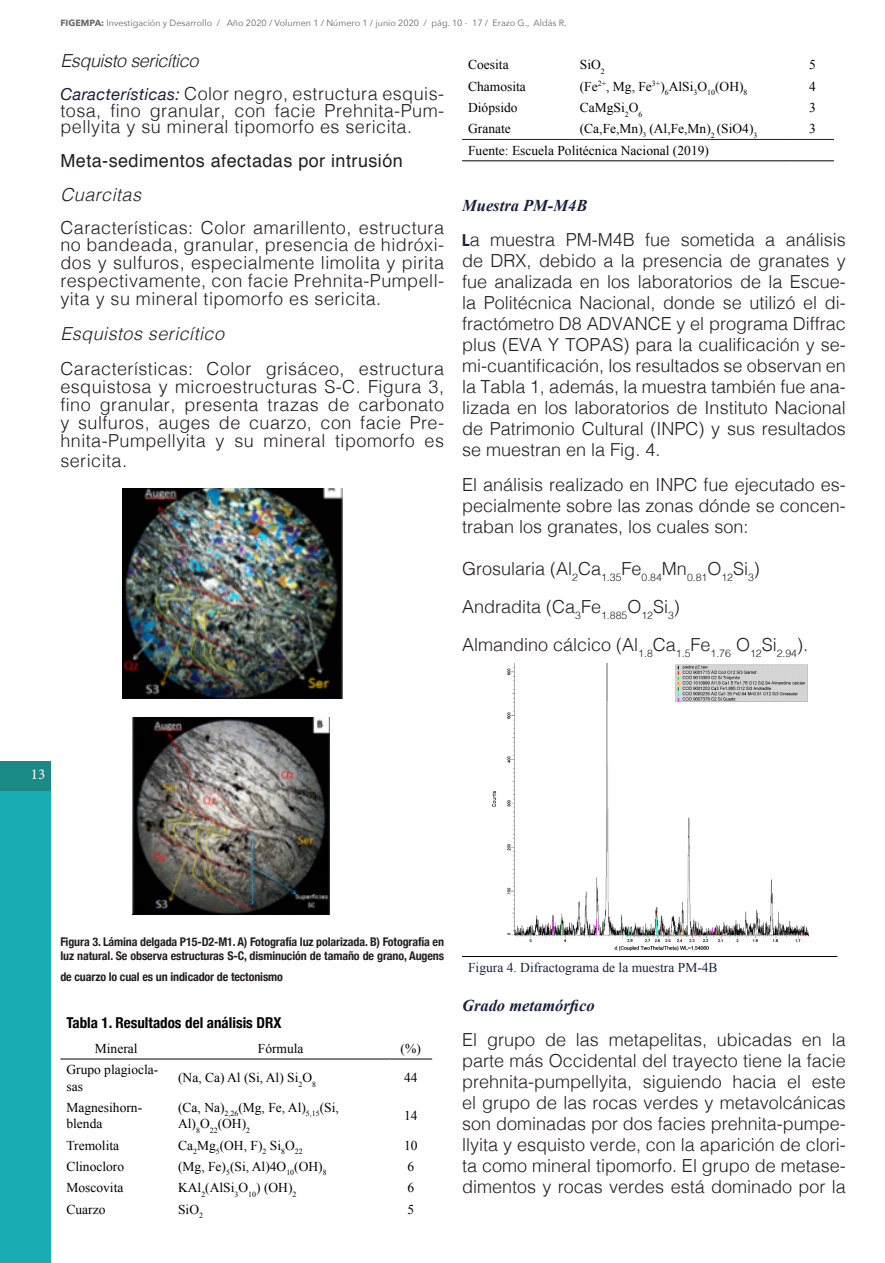
<style>
.page{position:relative;width:885px;height:1263px;background:#fff}
.page>*{position:absolute;margin:0;border:0;box-sizing:border-box;transform-origin:0 0}
.t1{font:300 18px/21px "Helvetica";letter-spacing:.025em;color:#231f20;text-align:justify}
.t2{font:300 18px/38px "Helvetica";color:#231f20}
.t3{font:italic 700 16.5px "Times New Roman";color:#1a203d}
.t4{font:700 condensed 15px "Helvetica Neue";color:#000}
.t5{font:15px "Minion Pro";color:#fff}
.t6{font:13.5px/16.2px "Times New Roman";color:#000}
.t7{font:13.5px "Times New Roman";color:#1a203d}
.t8{font:700 condensed 12px/13.5px "Helvetica Neue";letter-spacing:-.01em;color:#231f20}
.t9{font:9px "Avenir Next";color:#67676a}
.s1{font-weight:700}
.s2{font-style:italic}
.s3{font-family:"Helvetica Neue";font-weight:400;font-style:italic;font-size:16.5px;color:#1a203d}
.s4{font-weight:400}
.s5{font-family:"Helvetica Neue";font-weight:700;font-stretch:condensed;font-size:16.5px;color:#1a203d}
</style>
<div class="page">
<div style="left:0;top:761px;width:51px;height:30px;background:#1a8a85"></div>
<div style="left:0;top:791px;width:51px;height:472px;background:#1aadb4"></div>
<img style="left:122px;top:489px;width:220px;height:210px">
<img style="left:132px;top:717px;width:198px;height:198px">
<hr style="left:60px;top:1059px;width:112px;height:1px;background:#000">
<hr style="left:172px;top:1059px;width:217px;height:1px;background:#000">
<hr style="left:389px;top:1059px;width:43px;height:1px;background:#000">
<hr style="left:573px;top:139px;width:218px;height:1px;background:#231f20">
<hr style="left:791px;top:139px;width:42px;height:1px;background:#231f20">
<hr style="left:462px;top:139px;width:111px;height:1px;background:#231f20">
<hr style="left:462px;top:160px;width:111px;height:1px;background:#000">
<hr style="left:573px;top:160px;width:218px;height:1px;background:#000">
<hr style="left:791px;top:160px;width:42px;height:1px;background:#000">
<hr style="left:462px;top:956px;width:375px;height:1px;background:#000">
<img style="left:492px;top:663px;width:316px;height:287px">
<p class="t9" style="left:60px;top:16px;width:507px"><span class="s1">FIGEMPA:</span> Investigación y Desarrollo / Año 2020 / Volumen 1 / Número 1 / junio 2020 / pág. 10 - 17 / Erazo G., Aldás R.</p>
<p class="t1" style="left:60px;top:43px;width:385px;line-height:33.5px"><span class="s2">Esquisto sericítico<br></span><span class="s3">Características:</span> Color negro, estructura esquis-</p>
<p class="t1" style="left:60px;top:101px;width:385px;line-height:16.5px">tosa, fino granular, con facie Prehnita-Pum&shy;pellyita y su mineral tipomorfo es sericita.</p>
<p class="t1" style="left:60px;top:143px;width:385px;line-height:33.5px;text-align:left"><span class="s4">Meta-sedimentos afectadas por intrusión<br></span><span class="s2">Cuarcitas<br></span>Características: Color amarillento, estructura</p>
<p class="t1" style="left:60px;top:234px;width:385px;line-height:18px">no bandeada, granular, presencia de hidróxi&shy;dos y sulfuros, especialmente limolita y pirita respectivamente, con facie Prehnita-Pumpell&shy;yita y su mineral tipomorfo es sericita.</p>
<p class="t1" style="left:60px;top:314px;width:385px;line-height:35px"><span class="s2">Esquistos sericítico<br></span>Características: Color grisáceo, estructura</p>
<p class="t1" style="left:60px;top:376px;width:385px;line-height:18px">esquistosa y microestructuras S-C. Figura 3, fino granular, presenta trazas de carbonato y sulfuros, auges de cuarzo, con facie Pre&shy;hnita-Pumpellyita y su mineral tipomorfo es</p>
<p class="t1" style="left:60px;top:449px;width:68px">sericita.</p>
<p class="t6" style="left:468px;top:57px;width:42px">Coesita</p>
<p class="t6" style="left:579px;top:57px;width:26px">SiO<sub>2</sub></p>
<p class="t6" style="left:809px;top:57px;width:8px">5</p>
<p class="t6" style="left:468px;top:78px;width:59px">Chamosita</p>
<p class="t6" style="left:579px;top:78px;width:169px">(Fe<sup>2+</sup>, Mg, Fe<sup>3+</sup>)<sub>6</sub>AlSi<sub>3</sub>O<sub>10</sub>(OH)<sub>8</sub></p>
<p class="t6" style="left:809px;top:78px;width:8px">4</p>
<p class="t6" style="left:468px;top:99px;width:51px">Diópsido</p>
<p class="t6" style="left:579px;top:99px;width:64px">CaMgSi<sub>2</sub>O<sub>6</sub></p>
<p class="t6" style="left:809px;top:99px;width:8px">3</p>
<p class="t6" style="left:468px;top:121px;width:44px">Granate</p>
<p class="t6" style="left:579px;top:121px;width:179px">(Ca,Fe,Mn)<sub>3</sub> (Al,Fe,Mn)<sub>2</sub> (SiO4)<sub>3</sub></p>
<p class="t6" style="left:809px;top:121px;width:8px">3</p>
<p class="t6" style="left:468px;top:142px;width:242px">Fuente: Escuela Politécnica Nacional (2019)</p>
<p class="t3" style="left:462px;top:194px;width:127px">Muestra PM-M4B</p>
<p class="t1" style="left:462px;top:228px;width:385px"><span class="s5">L</span>a muestra PM-M4B fue sometida a análisis de DRX, debido a la presencia de granates y fue analizada en los laboratorios de la Escue&shy;la Politécnica Nacional, donde se utilizó el di&shy;fractómetro D8 ADVANCE y el programa Diffrac plus (EVA Y TOPAS) para la cualificación y se&shy;mi-cuantificación, los resultados se observan en la Tabla 1, además, la muestra también fue ana&shy;lizada en los laboratorios de Instituto Nacional de Patrimonio Cultural (INPC) y sus resultados se muestran en la Fig. 4.</p>
<p class="t1" style="left:462px;top:472px;width:385px">El análisis realizado en INPC fue ejecutado es&shy;pecialmente sobre las zonas dónde se concen&shy;traban los granates, los cuales son:</p>
<p class="t2" style="left:462px;top:548px;width:347px">Grosularia (Al<sub>2</sub>Ca<sub>1.35</sub>Fe<sub>0.84</sub>Mn<sub>0.81</sub>O<sub>12</sub>Si<sub>3</sub>)<br>Andradita (Ca<sub>3</sub>Fe<sub>1.885</sub>O<sub>12</sub>Si<sub>3</sub>)<br>Almandino cálcico (Al<sub>1.8</sub>Ca<sub>1.5</sub>Fe<sub>1.76</sub> O<sub>12</sub>Si<sub>2.94</sub>).</p>
<p class="t5" style="left:31px;top:764px;width:16px">13</p>
<p class="t8" style="left:60px;top:934px;width:385px">Figura 3. Lámina delgada P15-D2-M1. A) Fotografía luz polarizada. B) Fotografía en luz natural. Se observa estructuras S-C, disminución de tamaño de grano, Augens</p>
<p class="t8" style="left:60px;top:969px;width:224px">de cuarzo lo cual es un indicador de tectonismo</p>
<p class="t4" style="left:66px;top:1010px;width:217px">Tabla 1. Resultados del análisis DRX</p>
<p class="t6" style="left:95px;top:1040px;width:44px">Mineral</p>
<p class="t6" style="left:258px;top:1040px;width:47px">Fórmula</p>
<p class="t6" style="left:400px;top:1040px;width:22px">(%)</p>
<p class="t6" style="left:66px;top:1061px;width:93px">Grupo plagiocla&shy;sas</p>
<p class="t6" style="left:178px;top:1070px;width:139px">(Na, Ca) Al (Si, Al) Si<sub>2</sub>O<sub>8</sub></p>
<p class="t6" style="left:404px;top:1070px;width:15px">44</p>
<p class="t6" style="left:66px;top:1099px;width:77px">Magnesihorn&shy;blenda</p>
<p class="t6" style="left:178px;top:1099px;width:162px">(Ca, Na)<sub>2,26</sub>(Mg, Fe, Al)<sub>5,15</sub>(Si,<br>Al)<sub>8</sub>O<sub>22</sub>(OH)<sub>2</sub></p>
<p class="t6" style="left:404px;top:1107px;width:15px">14</p>
<p class="t6" style="left:66px;top:1137px;width:54px">Tremolita</p>
<p class="t6" style="left:178px;top:1137px;width:126px">Ca<sub>2</sub>Mg<sub>5</sub>(OH, F)<sub>2</sub> Si<sub>8</sub>O<sub>22</sub></p>
<p class="t6" style="left:404px;top:1137px;width:15px">10</p>
<p class="t6" style="left:66px;top:1158px;width:59px">Clinocloro</p>
<p class="t6" style="left:178px;top:1158px;width:150px">(Mg, Fe)<sub>5</sub>(Si, Al)4O<sub>10</sub>(OH)<sub>8</sub></p>
<p class="t6" style="left:407px;top:1158px;width:8px">6</p>
<p class="t6" style="left:66px;top:1179px;width:58px">Moscovita</p>
<p class="t6" style="left:178px;top:1179px;width:120px">KAl<sub>2</sub>(AlSi<sub>3</sub>O<sub>10</sub>) (OH)<sub>2</sub></p>
<p class="t6" style="left:407px;top:1179px;width:8px">6</p>
<p class="t6" style="left:66px;top:1201px;width:40px">Cuarzo</p>
<p class="t6" style="left:178px;top:1201px;width:26px">SiO<sub>2</sub></p>
<p class="t6" style="left:407px;top:1201px;width:8px">5</p>
<p class="t7" style="left:468px;top:958px;width:251px">Figura 4. Difractograma de la muestra PM-4B</p>
<p class="t3" style="left:462px;top:994px;width:134px">Grado metamórfico</p>
<p class="t1" style="left:462px;top:1027px;width:385px">El grupo de las metapelitas, ubicadas en la parte más Occidental del trayecto tiene la facie prehnita-pumpellyita, siguiendo hacia el este el grupo de las rocas verdes y metavolcánicas son dominadas por dos facies prehnita-pumpe&shy;llyita y esquisto verde, con la aparición de clori&shy;ta como mineral tipomorfo. El grupo de metase&shy;dimentos y rocas verdes está dominado por la</p>
</div>
